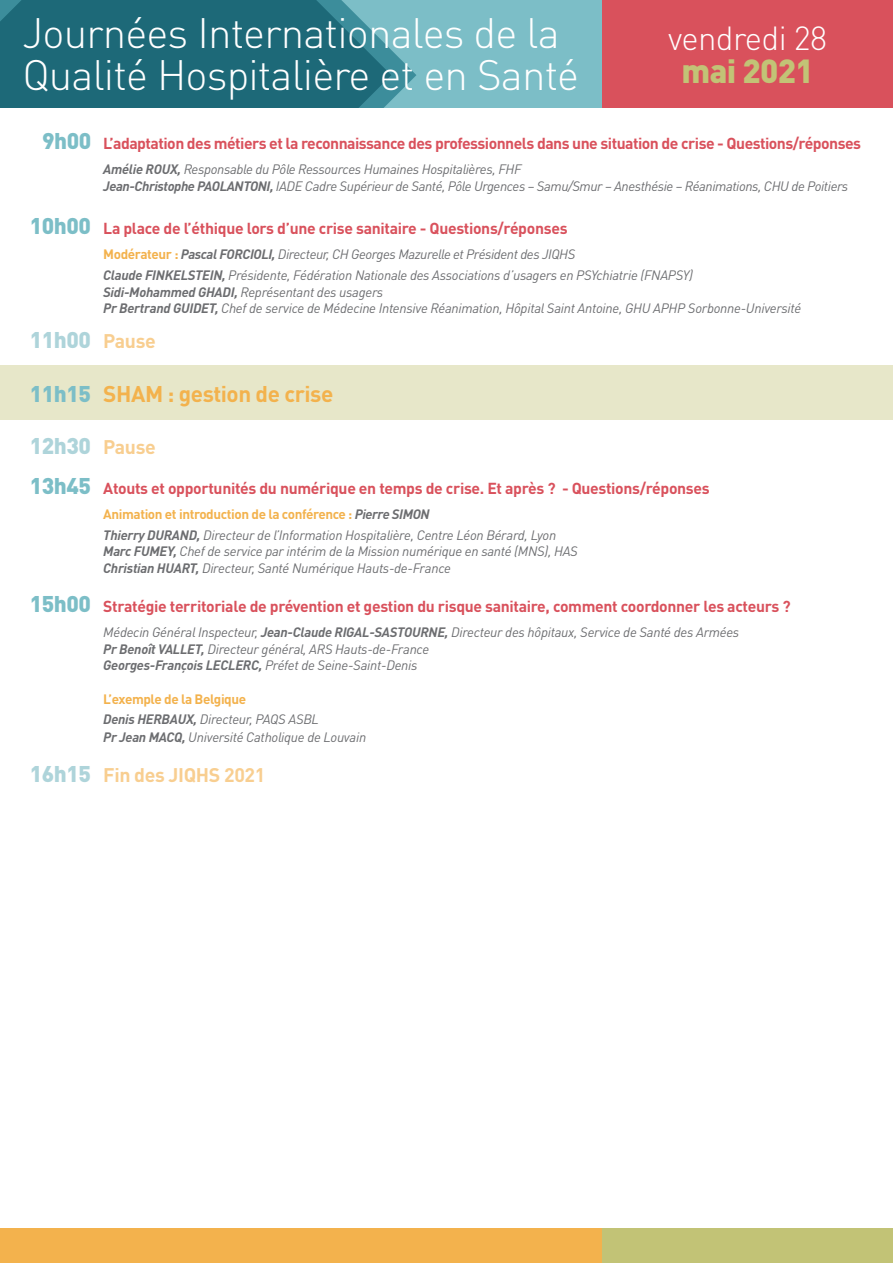
<style>
.page{position:relative;width:893px;height:1263px;background:#fff}
.page>*{position:absolute;margin:0;border:0;box-sizing:border-box;transform-origin:0 0}
.t1{font:300 42px/42px "DINOT";letter-spacing:-.02em;color:#fff}
.t2{font:300 33px "DINOT";letter-spacing:-.02em;color:#fff}
.t3{font:900 33px "DINOT";letter-spacing:-.02em;color:#c2c376}
.t4{font:700 22.5px "DINOT";letter-spacing:-.02em;color:#f3b24d}
.t5{font:900 22.5px "DINOT";letter-spacing:-.02em;color:#aed4da}
.t6{font:700 19.5px "DINOT";letter-spacing:-.02em;color:#f8ce90}
.t7{font:700 15.75px "DINOT";letter-spacing:-.02em;color:#d9515c}
.t8{font:italic 13.5px/16.5px "DINOT";letter-spacing:-.02em;color:#6c6d70}
.t9{font:700 13.5px/20.7px "DINOT";letter-spacing:-.03em;color:#f3b24d}
.s1{font-weight:900;font-size:22.5px;color:#7cbec7}
.s2{font-weight:700}
.s3{font-weight:700;font-style:normal;color:#f3b24d}
.s4{font-weight:700;font-size:19.5px;color:#f8ce90}
.s5{font-weight:900;color:#7cbec7}
.s6{font-style:italic;color:#6c6d70}
.s7{font-weight:400;font-style:italic;color:#6c6d70}
.s8{font-weight:900;font-size:22.5px;color:#aed4da}
</style>
<div class="page">
<div style="left:0;top:0;width:676px;height:149px;background:#7cbec7"></div>
<div style="left:602px;top:0;width:291px;height:149px;background:#d9515c"></div>
<svg style="left:391px;top:50px;width:25px;height:51px"></svg>
<svg style="left:0;top:0;width:391px;height:108px;background:#216d7c"></svg>
<div style="left:0;top:108px;width:893px;height:1121px;background:#fff"></div>
<div style="left:0;top:1229px;width:676px;height:34px;background:#f3b24d"></div>
<div style="left:602px;top:1229px;width:291px;height:34px;background:#c2c376"></div>
<div style="left:0;top:366px;width:893px;height:54px;background:#e7e7c9"></div>
<h1 class="t1" style="left:22px;top:12px;width:558px">Journées Internationales de la<br>Qualité Hospitalière et en Santé</h1>
<p class="t7" style="left:42px;top:133px;width:821px"><span class="s1">9h00</span> L’adaptation des métiers et la reconnaissance des professionnels dans une situation de crise - Questions/réponses</p>
<p class="t8" style="left:103px;top:161px;width:746px"><span class="s2">Amélie ROUX,</span> Responsable du Pôle Ressources Humaines Hospitalières, FHF<br><span class="s2">Jean-Christophe PAOLANTONI,</span> IADE Cadre Supérieur de Santé, Pôle Urgences – Samu/Smur – Anesthésie – Réanimations, CHU de Poitiers</p>
<p class="t7" style="left:30px;top:218px;width:539px"><span class="s1">10h00</span> La place de l’éthique lors d’une crise sanitaire - Questions/réponses</p>
<p class="t8" style="left:103px;top:244px;width:591px;line-height:20.7px"><span class="s3">Modérateur :</span> <span class="s2">Pascal FORCIOLI,</span> Directeur, CH Georges Mazurelle et Président des JIQHS<br><span class="s2">Claude FINKELSTEIN,</span> Présidente, Fédération Nationale des Associations d’usagers en PSYchiatrie (FNAPSY)</p>
<p class="t8" style="left:103px;top:283px;width:699px"><span class="s2">Sidi-Mohammed GHADI,</span> Représentant des usagers<br><span class="s2">Pr Bertrand GUIDET,</span> Chef de service de Médecine Intensive Réanimation, Hôpital Saint Antoine, GHU APHP Sorbonne-Université</p>
<h3 class="t5" style="left:30px;top:325px;width:128px">11h00 <span class="s4">Pause</span></h3>
<h3 class="t4" style="left:30px;top:379px;width:305px"><span class="s5">11h15</span> SHAM : gestion de crise</h3>
<h3 class="t5" style="left:30px;top:431px;width:128px">12h30 <span class="s4">Pause</span></h3>
<p class="t7" style="left:30px;top:478px;width:681px"><span class="s1">13h45</span> Atouts et opportunités du numérique en temps de crise. Et après ? - Questions/réponses</p>
<p class="t8" style="left:103px;top:503px;width:455px;line-height:20.7px"><span class="s3">Animation et introduction de la conférence :</span> <span class="s2">Pierre SIMON<br>Thierry DURAND,</span> Directeur de l’Information Hospitalière, Centre Léon Bérard, Lyon</p>
<p class="t8" style="left:103px;top:543px;width:476px"><span class="s2">Marc FUMEY,</span> Chef de service par intérim de la Mission numérique en santé (MNS), HAS<br><span class="s2">Christian HUART,</span> Directeur, Santé Numérique Hauts-de-France</p>
<p class="t7" style="left:30px;top:596px;width:762px"><span class="s1">15h00</span> Stratégie territoriale de prévention et gestion du risque sanitaire, comment coordonner les acteurs ?</p>
<p class="t8" style="left:103px;top:624px;width:637px">Médecin Général Inspecteur, <span class="s2">Jean-Claude RIGAL-SASTOURNE,</span> Directeur des hôpitaux, Service de Santé des Armées<br><span class="s2">Pr Benoît VALLET,</span> Directeur général, ARS Hauts-de-France<br><span class="s2">Georges-François LECLERC,</span> Préfet de Seine-Saint-Denis</p>
<p class="t9" style="left:103px;top:688px;width:217px">L’exemple de la Belgique<br><span class="s6">Denis HERBAUX,</span> <span class="s7">Directeur, PAQS ASBL</span></p>
<p class="t8" style="left:103px;top:729px;width:264px"><span class="s2">Pr Jean MACQ,</span> Université Catholique de Louvain</p>
<h3 class="t6" style="left:30px;top:762px;width:237px"><span class="s8">16h15</span> Fin des JIQHS 2021</h3>
<h2 class="t2" style="left:668px;top:18px;width:160px">vendredi 28</h2>
<h2 class="t3" style="left:682px;top:49px;width:134px">mai 2021</h2>
</div>
